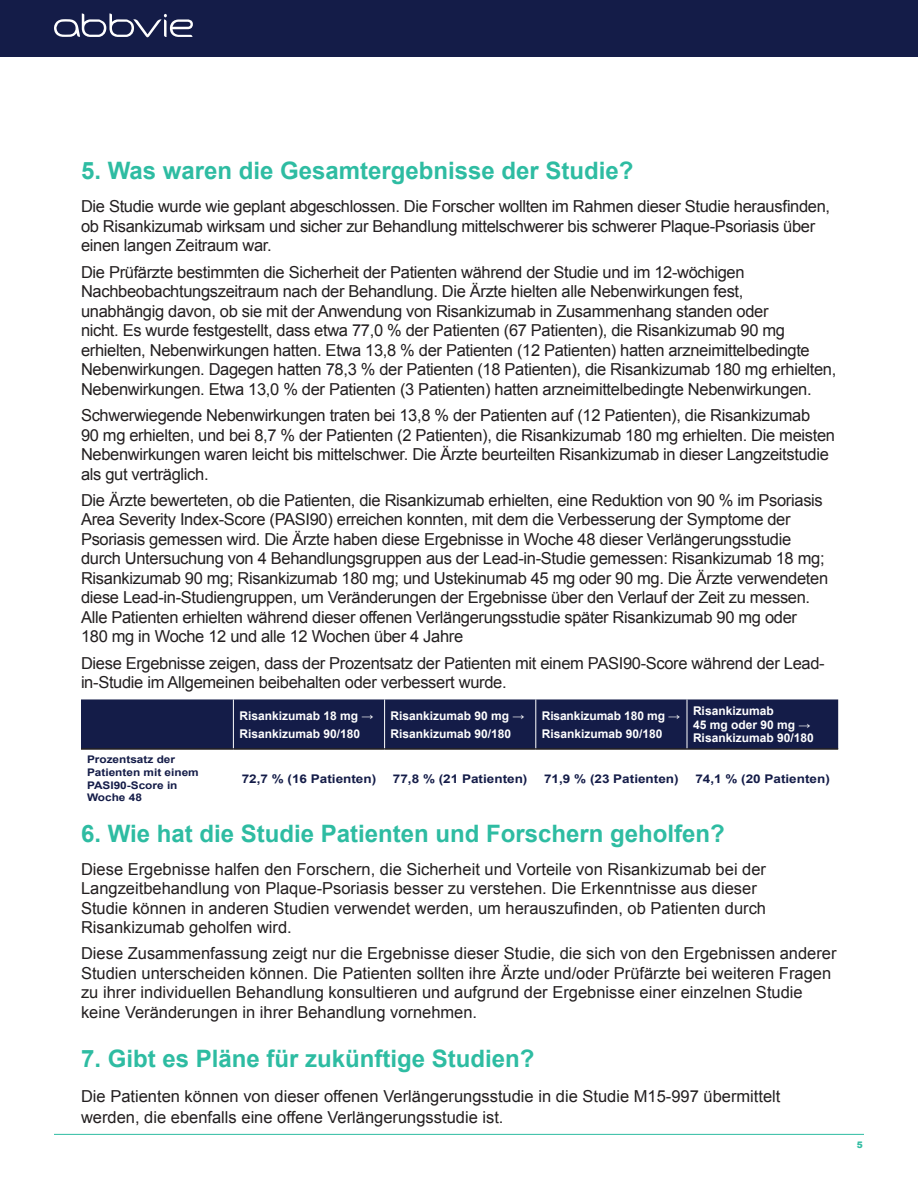
<style>
.page{position:relative;width:918px;height:1188px;background:#fff}
.page>*{position:absolute;margin:0;border:0;box-sizing:border-box;transform-origin:0 0}
.t1{font:700 24px "Arial";color:#2ebca2}
.t2{font:16.5px/19.5px "Arial";letter-spacing:-.02em;color:#231f20}
.t3{font:16.5px/19.5px "Arial";color:#231f20}
.t4{font:700 12px/18px "Arial";color:#fff}
.t5{font:700 12px "Arial";color:#141c48;scale:1.13 1}
.t6{font:700 10.5px/12.6px "Arial";color:#141c48;scale:1.13 1}
.t7{font:900 9px "Arial";color:#33bda3}
</style>
<div class="page">
<div style="left:0;top:0;width:918px;height:56px;background:#141c48"></div>
<svg style="left:54px;top:13px;width:139px;height:24px"></svg>
<hr style="left:54px;top:1134px;width:810px;height:1px;background:#2ebca2">
<div style="left:81px;top:699px;width:757px;height:49px;background:#141c48"></div>
<hr style="left:81px;top:748px;width:152px;height:2px;background:#231f20">
<hr style="left:233px;top:748px;width:152px;height:2px;background:#231f20">
<hr style="left:385px;top:748px;width:151px;height:2px;background:#231f20">
<hr style="left:536px;top:748px;width:151px;height:2px;background:#231f20">
<hr style="left:687px;top:748px;width:151px;height:2px;background:#231f20">
<hr style="left:233px;top:699px;width:1px;height:49px;background:#fff">
<hr style="left:384px;top:699px;width:1px;height:49px;background:#fff">
<hr style="left:535px;top:699px;width:1px;height:49px;background:#fff">
<hr style="left:687px;top:699px;width:1px;height:49px;background:#fff">
<h1 class="t1" style="left:81px;top:155px;width:554px">5. Was waren die Gesamtergebnisse der Studie?</h1>
<p class="t2" style="left:81px;top:197px;width:751px">Die Studie wurde wie geplant abgeschlossen. Die Forscher wollten im Rahmen dieser Studie herausfinden, ob Risankizumab wirksam und sicher zur Behandlung mittelschwerer bis schwerer Plaque-Psoriasis über einen langen Zeitraum war.</p>
<p class="t2" style="left:81px;top:262px;width:757px">Die Prüfärzte bestimmten die Sicherheit der Patienten während der Studie und im 12-wöchigen Nachbeobachtungszeitraum nach der Behandlung. Die Ärzte hielten alle Nebenwirkungen fest,<br>unabhängig davon, ob sie mit der Anwendung von Risankizumab in Zusammenhang standen oder<br>nicht. Es wurde festgestellt, dass etwa 77,0 % der Patienten (67 Patienten), die Risankizumab 90 mg erhielten, Nebenwirkungen hatten. Etwa 13,8 % der Patienten (12 Patienten) hatten arzneimittelbedingte Nebenwirkungen. Dagegen hatten 78,3 % der Patienten (18 Patienten), die Risankizumab 180 mg erhielten, Nebenwirkungen. Etwa 13,0 % der Patienten (3 Patienten) hatten arzneimittelbedingte Nebenwirkungen.</p>
<p class="t2" style="left:81px;top:406px;width:756px">Schwerwiegende Nebenwirkungen traten bei 13,8 % der Patienten auf (12 Patienten), die Risankizumab<br>90 mg erhielten, und bei 8,7 % der Patienten (2 Patienten), die Risankizumab 180 mg erhielten. Die meisten Nebenwirkungen waren leicht bis mittelschwer. Die Ärzte beurteilten Risankizumab in dieser Langzeitstudie als gut verträglich.</p>
<p class="t2" style="left:81px;top:490px;width:749px">Die Ärzte bewerteten, ob die Patienten, die Risankizumab erhielten, eine Reduktion von 90 % im Psoriasis Area Severity Index-Score (PASI90) erreichen konnten, mit dem die Verbesserung der Symptome der Psoriasis gemessen wird. Die Ärzte haben diese Ergebnisse in Woche 48 dieser Verlängerungsstudie durch Untersuchung von 4 Behandlungsgruppen aus der Lead-in-Studie gemessen: Risankizumab 18 mg; Risankizumab 90 mg; Risankizumab 180 mg; und Ustekinumab 45 mg oder 90 mg. Die Ärzte verwendeten diese Lead-in-Studiengruppen, um Veränderungen der Ergebnisse über den Verlauf der Zeit zu messen.<br>Alle Patienten erhielten während dieser offenen Verlängerungsstudie später Risankizumab 90 mg oder<br>180 mg in Woche 12 und alle 12 Wochen über 4 Jahre</p>
<p class="t2" style="left:81px;top:653px;width:745px">Diese Ergebnisse zeigen, dass der Prozentsatz der Patienten mit einem PASI90-Score während der Lead&shy;in-Studie im Allgemeinen beibehalten oder verbessert wurde.</p>
<p class="t6" style="left:87px;top:754px;width:100px">Prozentsatz der<br>Patienten mit einem<br>PASI90-Score in<br>Woche 48</p>
<p class="t4" style="left:239px;top:707px;width:136px">Risankizumab 18 mg →<br>Risankizumab 90/180</p>
<p class="t4" style="left:391px;top:707px;width:136px">Risankizumab 90 mg →<br>Risankizumab 90/180</p>
<p class="t4" style="left:542px;top:707px;width:140px">Risankizumab 180 mg →<br>Risankizumab 90/180</p>
<p class="t4" style="left:693px;top:704px;width:122px;line-height:13.5px">Risankizumab<br>45 mg oder 90 mg →<br>Risankizumab 90/180</p>
<p class="t5" style="left:242px;top:771px;width:121px">72,7 % (16 Patienten)</p>
<p class="t5" style="left:393px;top:771px;width:121px">77,8 % (21 Patienten)</p>
<p class="t5" style="left:544px;top:771px;width:121px">71,9 % (23 Patienten)</p>
<p class="t5" style="left:695px;top:771px;width:121px">74,1 % (20 Patienten)</p>
<h1 class="t1" style="left:81px;top:817px;width:645px">6. Wie hat die Studie Patienten und Forschern geholfen?</h1>
<p class="t3" style="left:81px;top:859px;width:687px">Diese Ergebnisse halfen den Forschern, die Sicherheit und Vorteile von Risankizumab bei der Langzeitbehandlung von Plaque-Psoriasis besser zu verstehen. Die Erkenntnisse aus dieser Studie können in anderen Studien verwendet werden, um herauszufinden, ob Patienten durch Risankizumab geholfen wird.</p>
<p class="t3" style="left:81px;top:944px;width:757px">Diese Zusammenfassung zeigt nur die Ergebnisse dieser Studie, die sich von den Ergebnissen anderer Studien unterscheiden können. Die Patienten sollten ihre Ärzte und/oder Prüfärzte bei weiteren Fragen zu ihrer individuellen Behandlung konsultieren und aufgrund der Ergebnisse einer einzelnen Studie keine Veränderungen in ihrer Behandlung vornehmen.</p>
<h1 class="t1" style="left:81px;top:1043px;width:455px">7. Gibt es Pläne für zukünftige Studien?</h1>
<p class="t3" style="left:81px;top:1086px;width:701px;line-height:21px">Die Patienten können von dieser offenen Verlängerungsstudie in die Studie M15-997 übermittelt werden, die ebenfalls eine offene Verlängerungsstudie ist.</p>
<p class="t7" style="left:857px;top:1139px;width:8px">5</p>
</div>
